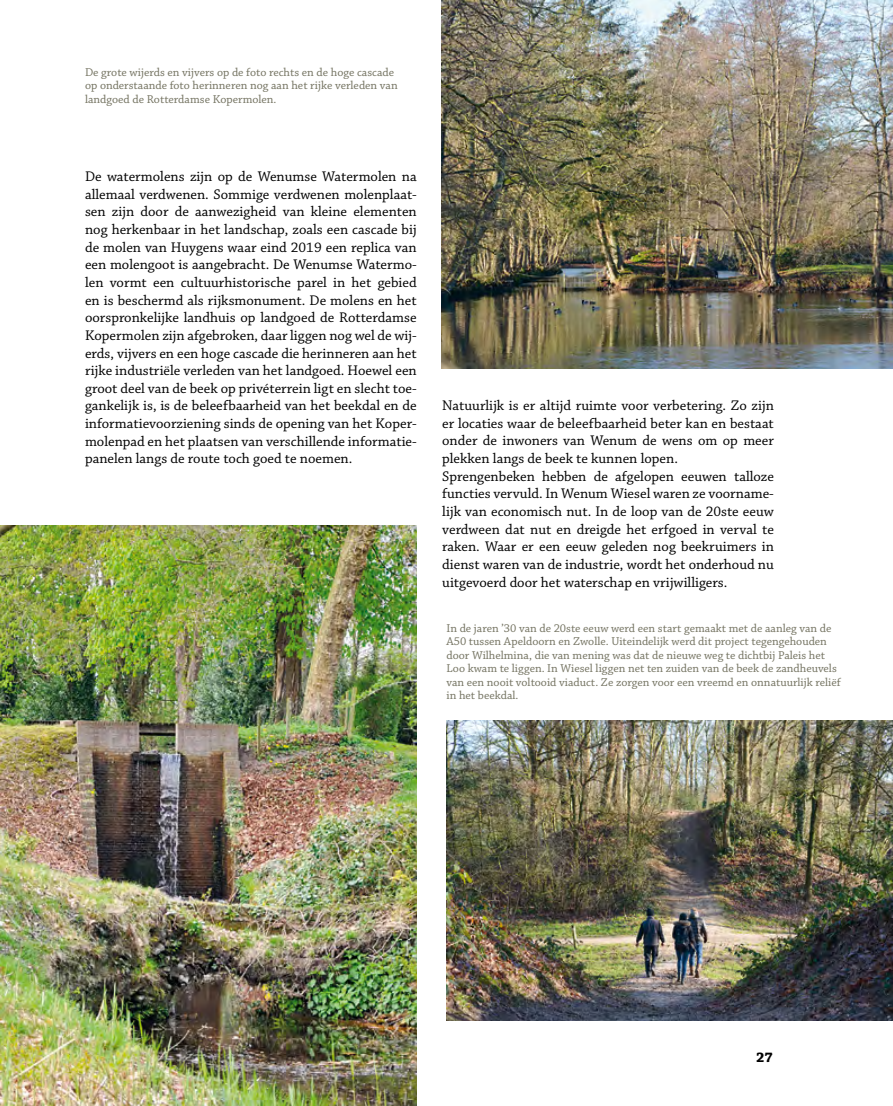
<style>
.page{position:relative;width:893px;height:1106px;background:#fff}
.page>*{position:absolute;margin:0;border:0;box-sizing:border-box;transform-origin:0 0}
.t1{font:14.7px/17.7px "Chaparral Pro";color:#000}
.t2{font:700 14.7px "Chaparral Pro";color:#000}
.t3{font:12px/13.5px "Chaparral Pro";color:#747361}
</style>
<div class="page">
<img style="left:0;top:525px;width:417px;height:581px">
<img style="left:442px;top:0;width:451px;height:368px">
<img style="left:446px;top:720px;width:447px;height:300px">
<p class="t3" style="left:85px;top:66px;width:314px">De grote wijerds en vijvers op de foto rechts en de hoge cascade op onderstaande foto herinneren nog aan het rijke verleden van landgoed de Rotterdamse Kopermolen.</p>
<p class="t1" style="left:85px;top:168px;width:333px;text-align:justify">De watermolens zijn op de Wenumse Watermolen na allemaal verdwenen. Sommige verdwenen molenplaat&shy;sen zijn door de aanwezigheid van kleine elementen nog herkenbaar in het landschap, zoals een cascade bij de molen van Huygens waar eind 2019 een replica van een molengoot is aangebracht. De Wenumse Watermo&shy;len vormt een cultuurhistorische parel in het gebied en is beschermd als rijksmonument. De molens en het oorspronkelijke landhuis op landgoed de Rotterdamse Kopermolen zijn afgebroken, daar liggen nog wel de wij&shy;erds, vijvers en een hoge cascade die herinneren aan het rijke industriële verleden van het landgoed. Hoewel een groot deel van de beek op privéterrein ligt en slecht toe&shy;gankelijk is, is de beleefbaarheid van het beekdal en de informatievoorziening sinds de opening van het Koper&shy;molenpad en het plaatsen van verschillende informatie&shy;panelen langs de route toch goed te noemen.</p>
<p class="t1" style="left:442px;top:397px;width:333px">Natuurlijk is er altijd ruimte voor verbetering. Zo zijn er locaties waar de beleefbaarheid beter kan en bestaat onder de inwoners van Wenum de wens om op meer plekken langs de beek te kunnen lopen.<br>Sprengenbeken hebben de afgelopen eeuwen talloze functies vervuld. In Wenum Wiesel waren ze voorname&shy;lijk van economisch nut. In de loop van de 20ste eeuw verdween dat nut en dreigde het erfgoed in verval te raken. Waar er een eeuw geleden nog beekruimers in dienst waren van de industrie, wordt het onderhoud nu uitgevoerd door het waterschap en vrijwilligers.</p>
<p class="t3" style="left:446px;top:621px;width:396px">In de jaren ’30 van de 20ste eeuw werd een start gemaakt met de aanleg van de A50 tussen Apeldoorn en Zwolle. Uiteindelijk werd dit project tegengehouden door Wilhelmina, die van mening was dat de nieuwe weg te dichtbij Paleis het Loo kwam te liggen. In Wiesel liggen net ten zuiden van de beek de zandheuvels van een nooit voltooid viaduct. Ze zorgen voor een vreemd en onnatuurlijk reliëf in het beekdal.</p>
<p class="t2" style="left:756px;top:1048px;width:18px">27</p>
</div>
